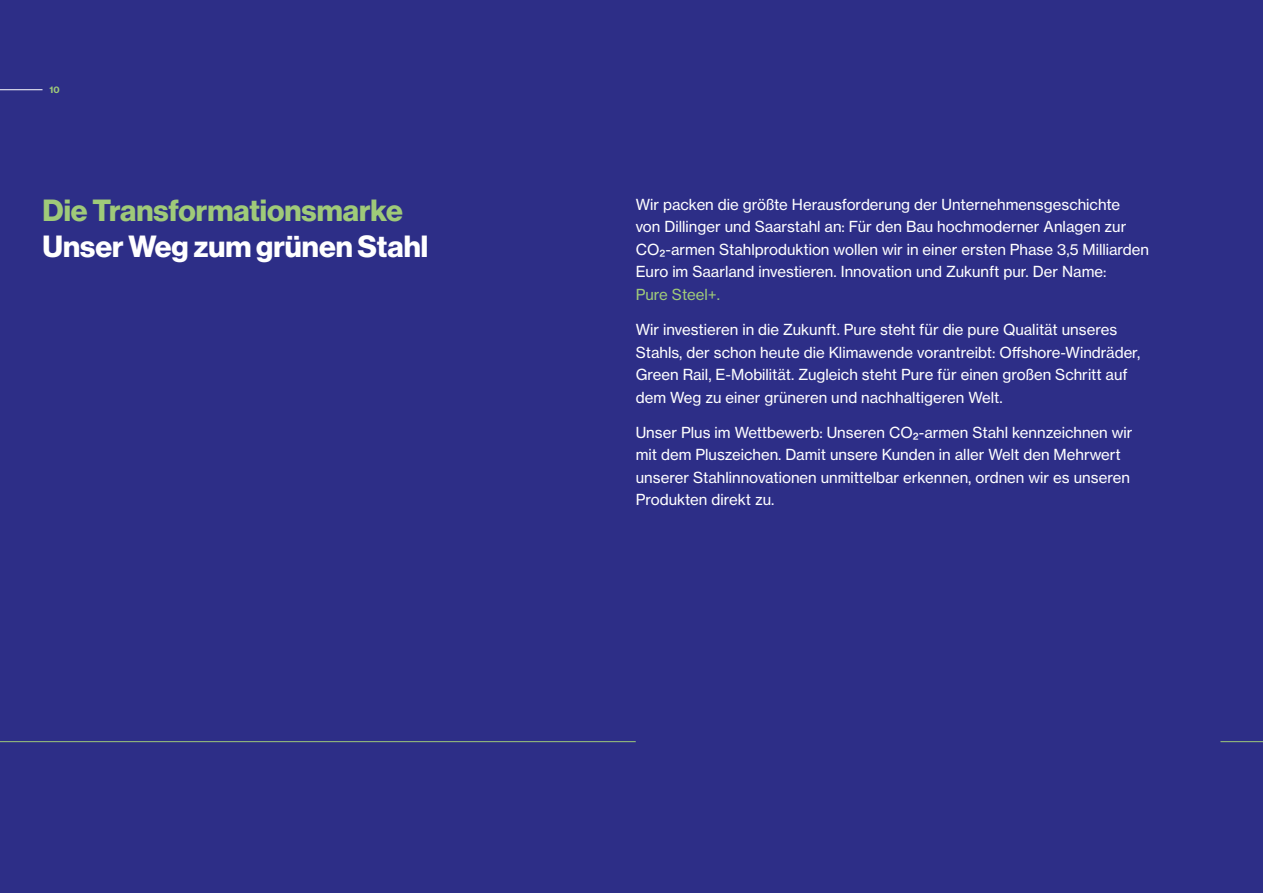
<style>
.page{position:relative;width:1263px;height:893px;background:#2d2e87}
.page>*{position:absolute;margin:0;border:0;box-sizing:border-box;transform-origin:0 0}
.t1{font:30px "N Haas Grotesk DS Pro 75 Bd";color:#9fca79}
.t2{font:30px "N Haas Grotesk DS Pro 75 Bd";color:#fff}
.t3{font:15px/22.5px "N Haas Grotesk TX Pro 55 Rg";color:#fff}
.t4{font:15px "N Haas Grotesk TX Pro 55 Rg";color:#9fca79}
.t5{font:9px "N Haas Grotesk TX Pro 75 Bd";color:#9fca79}
</style>
<div class="page">
<hr style="left:1220px;top:741px;width:43px;height:1px;background:#9fca79">
<hr style="left:0;top:741px;width:636px;height:1px;background:#9fca79">
<hr style="left:0;top:89px;width:43px;height:1px;background:#fff">
<p class="t5" style="left:50px;top:84px;width:12px">10</p>
<h1 class="t1" style="left:43px;top:193px;width:362px">Die Transformationsmarke</h1>
<h1 class="t2" style="left:43px;top:229px;width:387px">Unser Weg zum grünen Stahl</h1>
<p class="t3" style="left:636px;top:193px;width:515px">Wir packen die größte Herausforderung der Unternehmensgeschichte<br>von Dillinger und Saarstahl an: Für den Bau hochmoderner Anlagen zur CO2-armen Stahlproduktion wollen wir in einer ersten Phase 3,5 Milliarden Euro im Saarland investieren. Innovation und Zukunft pur. Der Name:</p>
<p class="t4" style="left:636px;top:285px;width:86px">Pure Steel+.</p>
<p class="t3" style="left:636px;top:318px;width:506px">Wir investieren in die Zukunft. Pure steht für die pure Qualität unseres Stahls, der schon heute die Klimawende vorantreibt: Offshore-Windräder, Green Rail, E-Mobilität. Zugleich steht Pure für einen großen Schritt auf dem Weg zu einer grüneren und nachhaltigeren Welt.</p>
<p class="t3" style="left:636px;top:421px;width:498px">Unser Plus im Wettbewerb: Unseren CO2-armen Stahl kennzeichnen wir mit dem Pluszeichen. Damit unsere Kunden in aller Welt den Mehrwert unserer Stahlinnovationen unmittelbar erkennen, ordnen wir es unseren Produkten direkt zu.</p>
</div>
